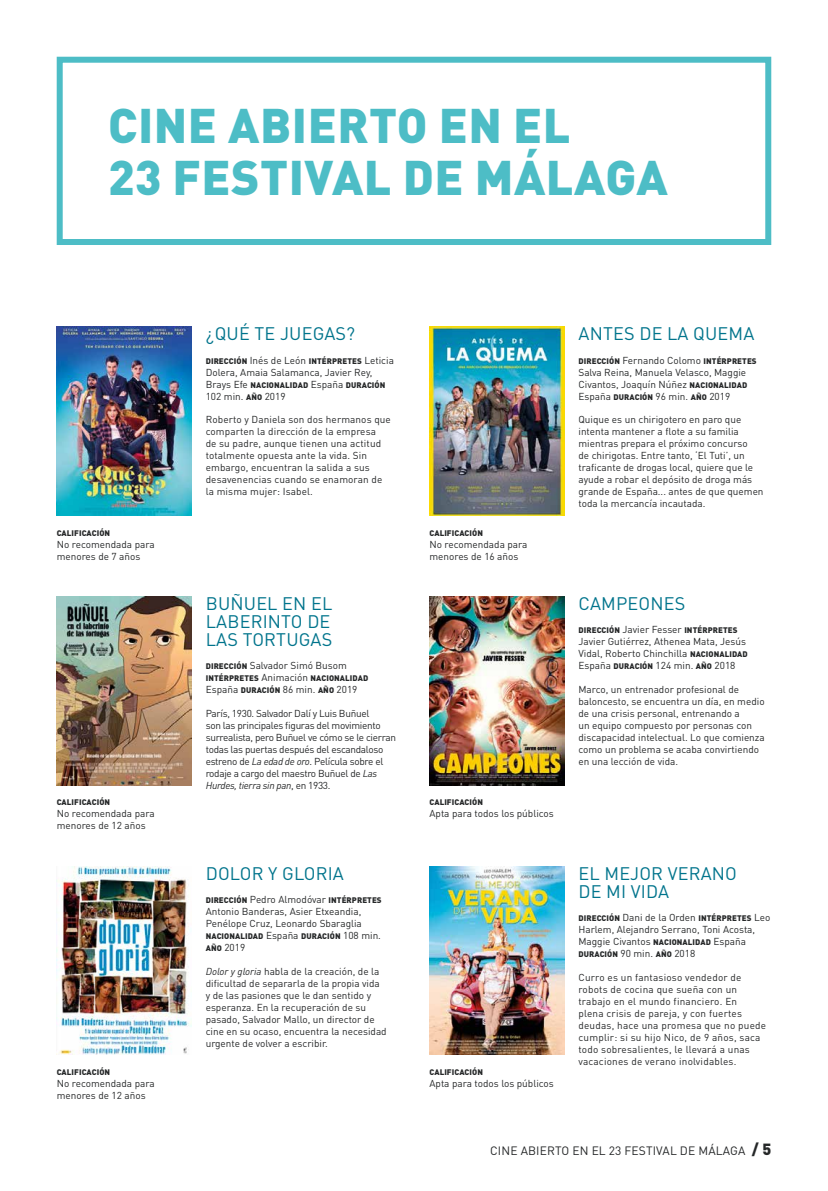
<style>
.page{position:relative;width:828px;height:1191px;background:#fff}
.page>*{position:absolute;margin:0;border:0;box-sizing:border-box;transform-origin:0 0}
.t1{font:900 48px/52px "DIN Pro";letter-spacing:.01em;color:#4dbdc6}
.t2{font:18px/18px "DIN Pro";letter-spacing:.01em;color:#00748c;text-align:justify}
.t3{font:12px "DIN Pro";letter-spacing:.01em;color:#252728}
.t4{font:10px/12px "DIN Pro";color:#252728}
.t5{font:10px/12px "DIN Pro";letter-spacing:.02em;color:#252728}
.t6{font:10px/12px "DIN Pro";letter-spacing:-.03em;color:#252728}
.t7{font:900 8px "DIN Pro";letter-spacing:.01em;color:#252728}
.s1{font-weight:400;font-size:10px}
.s2{font-weight:900;font-size:8px}
.s3{font-style:italic}
.s4{font-weight:900;font-size:16px}
</style>
<div class="page">
<div style="left:57px;top:57px;width:714px;height:188px;border:6px solid #4dbdc6"></div>
<img style="left:57px;top:326px;width:134px;height:189px">
<img style="left:429px;top:326px;width:135px;height:189px">
<img style="left:57px;top:596px;width:134px;height:189px">
<img style="left:429px;top:596px;width:135px;height:189px">
<img style="left:429px;top:866px;width:135px;height:188px">
<img style="left:57px;top:866px;width:134px;height:188px">
<h1 class="t1" style="left:108px;top:98px;width:561px">CINE ABIERTO EN EL<br>23 FESTIVAL DE MÁLAGA</h1>
<h2 class="t2" style="left:206px;top:324px;width:151px">¿QUÉ TE JUEGAS?</h2>
<p class="t7" style="left:206px;top:355px;width:190px">DIRECCIÓN <span class="s1">Inés de León</span> INTÉRPRETES <span class="s1">Leticia</span></p>
<p class="t4" style="left:206px;top:365px;width:168px">Dolera, Amaia Salamanca, Javier Rey,</p>
<p class="t7" style="left:206px;top:379px;width:181px"><span class="s1">Brays Efe</span> NACIONALIDAD <span class="s1">España</span> DURACIÓN</p>
<p class="t4" style="left:206px;top:389px;width:81px">102 min. <span class="s2">AÑO</span> 2019</p>
<p class="t4" style="left:206px;top:413px;width:187px">Roberto y Daniela son dos hermanos que comparten la dirección de la empresa<br>de su padre, aunque tienen una actitud totalmente opuesta ante la vida. Sin embargo, encuentran la salida a sus desavenencias cuando se enamoran de la misma mujer: Isabel.</p>
<h2 class="t2" style="left:578px;top:324px;width:177px">ANTES DE LA QUEMA</h2>
<p class="t7" style="left:578px;top:355px;width:180px">DIRECCIÓN <span class="s1">Fernando Colomo</span> INTÉRPRETES</p>
<p class="t4" style="left:578px;top:365px;width:170px;text-align:justify">Salva Reina, Manuela Velasco, Maggie Civantos, Joaquín Núñez <span class="s2">NACIONALIDAD </span>España <span class="s2">DURACIÓN</span> 96 min. <span class="s2">AÑO</span> 2019</p>
<p class="t4" style="left:578px;top:413px;width:187px">Quique es un chirigotero en paro que intenta mantener a flote a su familia mientras prepara el próximo concurso<br>de chirigotas. Entre tanto, ‘El Tuti’, un traficante de drogas local, quiere que le ayude a robar el depósito de droga más grande de España... antes de que quemen toda la mercancía incautada.</p>
<p class="t7" style="left:57px;top:527px;width:55px">CALIFICACIÓN</p>
<p class="t4" style="left:57px;top:537px;width:100px">No recomendada para menores de 7 años</p>
<p class="t7" style="left:429px;top:527px;width:55px">CALIFICACIÓN</p>
<p class="t4" style="left:429px;top:537px;width:100px">No recomendada para menores de 16 años</p>
<h2 class="t2" style="left:206px;top:594px;width:128px">BUÑUEL EN EL LABERINTO DE LAS TORTUGAS</h2>
<p class="t4" style="left:206px;top:659px;width:143px"><span class="s2">DIRECCIÓN</span> Salvador Simó Busom</p>
<p class="t7" style="left:206px;top:673px;width:164px">INTÉRPRETES <span class="s1">Animación</span> NACIONALIDAD</p>
<p class="t4" style="left:206px;top:683px;width:153px">España <span class="s2">DURACIÓN</span> 86 min. <span class="s2">AÑO</span> 2019</p>
<p class="t6" style="left:206px;top:707px;width:192px">París, 1930. Salvador Dalí y Luis Buñuel<br>son las principales figuras del movimiento surrealista, pero Buñuel ve cómo se le cierran todas las puertas después del escandaloso estreno de <span class="s3">La edad de oro</span>. Película sobre el rodaje a cargo del maestro Buñuel de <span class="s3">Las Hurdes, tierra sin pan</span>, en 1933.</p>
<h2 class="t2" style="left:578px;top:594px;width:108px">CAMPEONES</h2>
<p class="t7" style="left:578px;top:625px;width:160px">DIRECCIÓN <span class="s1">Javier Fesser</span> INTÉRPRETES</p>
<p class="t4" style="left:578px;top:635px;width:171px">Javier Gutiérrez, Athenea Mata, Jesús<br>Vidal, Roberto Chinchilla <span class="s2">NACIONALIDAD<br></span>España <span class="s2">DURACIÓN</span> 124 min. <span class="s2">AÑO</span> 2018</p>
<p class="t4" style="left:578px;top:683px;width:188px">Marco, un entrenador profesional de baloncesto, se encuentra un día, en medio de una crisis personal, entrenando a<br>un equipo compuesto por personas con discapacidad intelectual. Lo que comienza como un problema se acaba convirtiendo en una lección de vida.</p>
<p class="t7" style="left:57px;top:797px;width:55px">CALIFICACIÓN</p>
<p class="t4" style="left:57px;top:807px;width:100px">No recomendada para menores de 12 años</p>
<p class="t7" style="left:429px;top:797px;width:55px">CALIFICACIÓN</p>
<p class="t4" style="left:429px;top:807px;width:126px">Apta para todos los públicos</p>
<h2 class="t2" style="left:206px;top:863px;width:140px">DOLOR Y GLORIA</h2>
<p class="t7" style="left:206px;top:895px;width:177px">DIRECCIÓN <span class="s1">Pedro Almodóvar</span> INTÉRPRETES</p>
<p class="t4" style="left:206px;top:905px;width:158px">Antonio Banderas, Asier Etxeandia,<br>Penélope Cruz, Leonardo Sbaraglia</p>
<p class="t7" style="left:206px;top:931px;width:177px">NACIONALIDAD <span class="s1">España</span> DURACIÓN <span class="s1">108 min.</span></p>
<p class="t4" style="left:206px;top:941px;width:41px"><span class="s2">AÑO</span> 2019</p>
<p class="t4" style="left:206px;top:964px;width:182px"><span class="s3">Dolor y gloria</span> habla de la creación, de la dificultad de separarla de la propia vida y de las pasiones que le dan sentido y esperanza. En la recuperación de su pasado, Salvador Mallo, un director de cine en su ocaso, encuentra la necesidad urgente de volver a escribir.</p>
<h2 class="t2" style="left:578px;top:863px;width:160px">EL MEJOR VERANO<br>DE MI VIDA</h2>
<p class="t7" style="left:578px;top:913px;width:193px">DIRECCIÓN <span class="s1">Dani de la Orden</span> INTÉRPRETES <span class="s1">Leo</span></p>
<p class="t4" style="left:578px;top:923px;width:178px">Harlem, Alejandro Serrano, Toni Acosta,<br>Maggie Civantos <span class="s2">NACIONALIDAD</span> España</p>
<p class="t7" style="left:578px;top:949px;width:118px">DURACIÓN <span class="s1">90 min.</span> AÑO <span class="s1">2018</span></p>
<p class="t5" style="left:578px;top:970px;width:189px">Curro es un fantasioso vendedor de robots de cocina que sueña con un trabajo en el mundo financiero. En<br>plena crisis de pareja, y con fuertes deudas, hace una promesa que no puede cumplir: si su hijo Nico, de 9 años, saca todo sobresalientes, le llevará a unas vacaciones de verano inolvidables.</p>
<p class="t7" style="left:57px;top:1066px;width:55px">CALIFICACIÓN</p>
<p class="t4" style="left:57px;top:1077px;width:100px">No recomendada para menores de 12 años</p>
<p class="t7" style="left:429px;top:1066px;width:55px">CALIFICACIÓN</p>
<p class="t4" style="left:429px;top:1077px;width:126px">Apta para todos los públicos</p>
<p class="t3" style="left:490px;top:1142px;width:283px">CINE ABIERTO EN EL 23 FESTIVAL DE MÁLAGA <span class="s4">/ 5</span></p>
</div>
